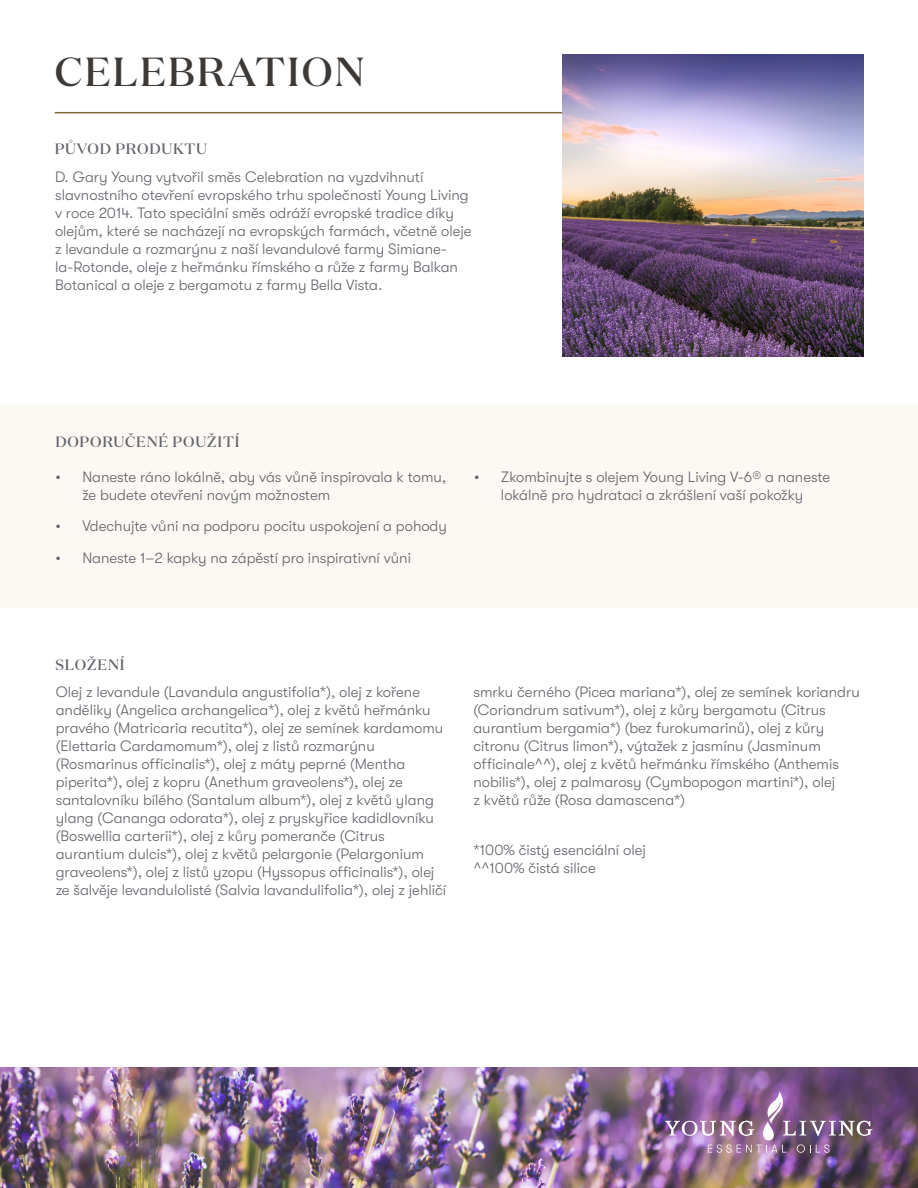
<style>
.page{position:relative;width:918px;height:1188px;background:#fff}
.page>*{position:absolute;margin:0;border:0;box-sizing:border-box;transform-origin:0 0}
.t1{font:500 40.5px "Domaine Display";letter-spacing:.05em;color:#3d3936}
.t2{font:300 15px/18px "GT Walsheim Pro";color:#61646a}
.t3{font:500 15px "Domaine Display";letter-spacing:.05em;color:#61646a}
</style>
<div class="page">
<div style="left:0;top:405px;width:918px;height:202px;background:#fcf8f4"></div>
<img style="left:0;top:1067px;width:918px;height:121px">
<img style="left:665px;top:1092px;width:207px;height:61px">
<hr style="left:55px;top:112px;width:544px;height:1px;background:#80623b">
<img style="left:562px;top:55px;width:302px;height:301px">
<h1 class="t1" style="left:55px;top:47px;width:311px">CELEBRATION</h1>
<p class="t3" style="left:55px;top:139px;width:154px">PŮVOD PRODUKTU</p>
<p class="t2" style="left:55px;top:168px;width:418px">D. Gary Young vytvořil směs Celebration na vyzdvihnutí slavnostního otevření evropského trhu společnosti Young Living v roce 2014. Tato speciální směs odráží evropské tradice díky olejům, které se nacházejí na evropských farmách, včetně oleje z levandule a rozmarýnu z naší levandulové farmy Simiane&shy;la-Rotonde, oleje z heřmánku římského a růže z farmy Balkan Botanical a oleje z bergamotu z farmy Bella Vista.</p>
<p class="t3" style="left:55px;top:433px;width:186px">DOPORUČENÉ POUŽITÍ</p>
<p class="t2" style="left:82px;top:468px;width:366px;text-indent:-27px">• Naneste ráno lokálně, aby vás vůně inspirovala k tomu, že budete otevřeni novým možnostem</p>
<p class="t2" style="left:55px;top:517px;width:393px">• Vdechujte vůni na podporu pocitu uspokojení a pohody</p>
<p class="t2" style="left:55px;top:549px;width:357px">• Naneste 1–2 kapky na zápěstí pro inspirativní vůni</p>
<p class="t2" style="left:474px;top:468px;width:358px;text-align:center">• Zkombinujte s olejem Young Living V-6® a naneste lokálně pro hydrataci a zkrášlení vaší pokožky</p>
<p class="t3" style="left:56px;top:655px;width:70px">SLOŽENÍ</p>
<p class="t2" style="left:56px;top:683px;width:392px">Olej z levandule (Lavandula angustifolia*), olej z kořene anděliky (Angelica archangelica*), olej z květů heřmánku pravého (Matricaria recutita*), olej ze semínek kardamomu (Elettaria Cardamomum*), olej z listů rozmarýnu (Rosmarinus officinalis*), olej z máty peprné (Mentha piperita*), olej z kopru (Anethum graveolens*), olej ze santalovníku bílého (Santalum album*), olej z květů ylang ylang (Cananga odorata*), olej z pryskyřice kadidlovníku (Boswellia carterii*), olej z kůry pomeranče (Citrus aurantium dulcis*), olej z květů pelargonie (Pelargonium graveolens*), olej z listů yzopu (Hyssopus officinalis*), olej ze šalvěje levandulolisté (Salvia lavandulifolia*), olej z jehličí</p>
<p class="t2" style="left:473px;top:683px;width:388px">smrku černého (Picea mariana*), olej ze semínek koriandru (Coriandrum sativum*), olej z kůry bergamotu (Citrus aurantium bergamia*) (bez furokumarinů), olej z kůry citronu (Citrus limon*), výtažek z jasmínu (Jasminum officinale^^), olej z květů heřmánku římského (Anthemis nobilis*), olej z palmarosy (Cymbopogon martini*), olej<br>z květů růže (Rosa damascena*)</p>
<p class="t2" style="left:473px;top:841px;width:174px">*100% čistý esenciální olej ^^100% čistá silice</p>
</div>
